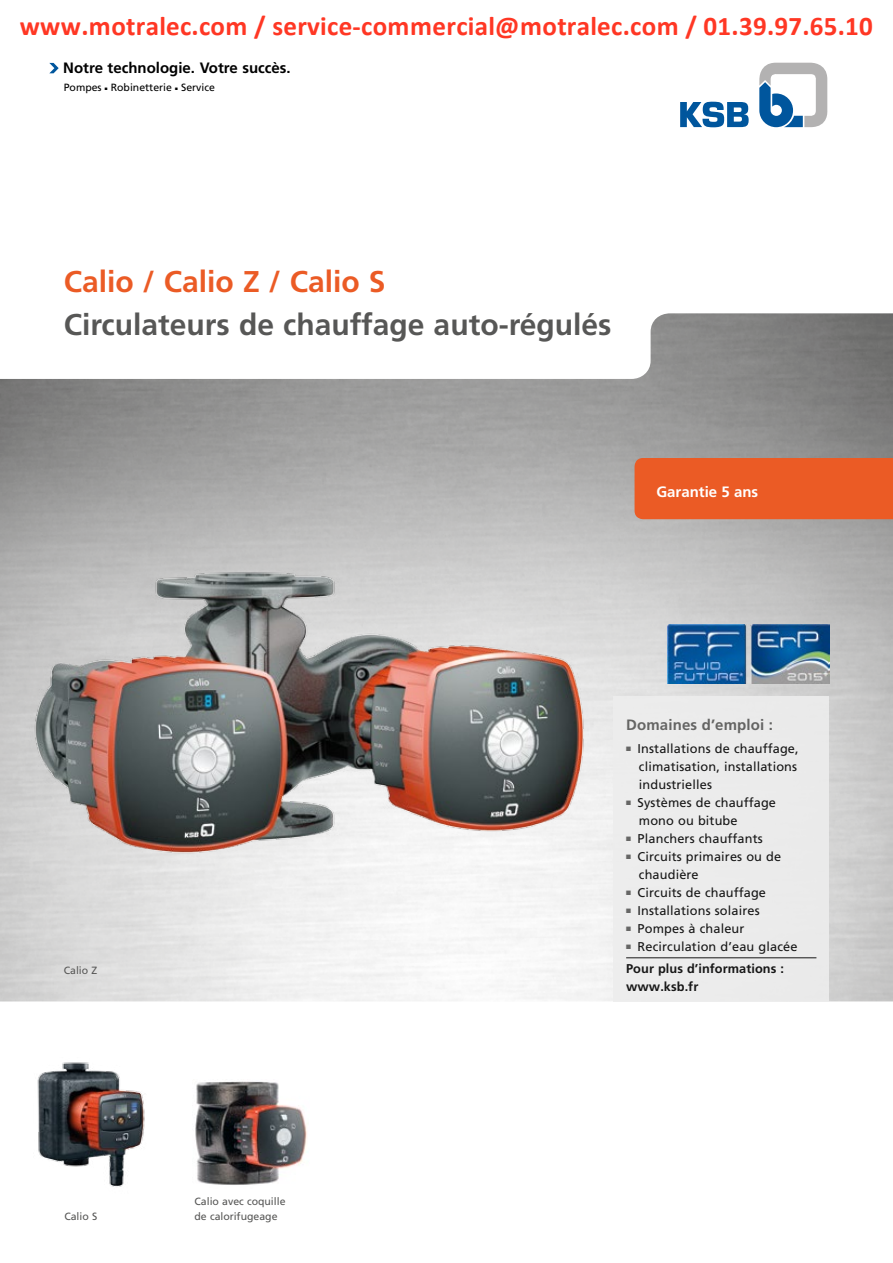
<style>
.page{position:relative;width:893px;height:1263px;background:#fff}
.page>*{position:absolute;margin:0;border:0;box-sizing:border-box;transform-origin:0 0}
.Heading{font:700 30px/43.7px "Frutiger LT Pro";color:#575756}
.t1{font:700 27px "Calibri";color:#ff3724}
.Claim{font:700 15px "Frutiger LT Pro";color:#000}
.t2{font:700 15px "Frutiger LT Pro";letter-spacing:.01em;color:#575756}
.Teaser{font:700 15px "Frutiger LT Pro";color:#fff}
.t3{font:12.75px/18px "Frutiger LT Pro";letter-spacing:.01em;color:#000}
.t4{font:700 12.75px "Frutiger LT Pro";letter-spacing:.005em;color:#000}
.t5{font:10.5px/15px "Frutiger LT Pro";color:#575756}
.Activity_profile{font:10.5px "Frutiger LT Pro";color:#000}
.s1{color:#eb5b25}
.s2{color:#575756}
.s3{font-weight:700}
</style>
<div class="page">
<img style="left:0;top:313px;width:893px;height:688px">
<svg style="left:759px;top:62px;width:69px;height:65px"></svg>
<svg style="left:680px;top:102px;width:69px;height:26px"></svg>
<svg style="left:49px;top:63px;width:10px;height:10px"></svg>
<div style="left:613px;top:696px;width:216px;height:306px;background:#ededed"></div>
<hr style="left:626px;top:957px;width:190px;height:1px;background:#000">
<img style="left:4px;top:544px;width:587px;height:358px">
<img style="left:37px;top:1062px;width:108px;height:125px">
<img style="left:668px;top:624px;width:161px;height:60px">
<div style="left:634px;top:458px;width:259px;height:61px;background:#eb5b25"></div>
<img style="left:195px;top:1081px;width:112px;height:104px">
<h2 class="t1" style="left:20px;top:15px;width:855px">www.motralec.com / service-commercial@motralec.com / 01.39.97.65.10</h2>
<p class="Claim" style="left:63px;top:59px;width:229px">Notre technologie. Votre succès.</p>
<p class="Activity_profile" style="left:64px;top:81px;width:153px">Pompes ■ Robinetterie ■ Service</p>
<p class="Heading" style="left:64px;top:259px;width:549px"><span class="s1">Calio / Calio Z / Calio S<br></span>Circulateurs de chauffage auto-régulés</p>
<p class="Teaser" style="left:656px;top:483px;width:103px">Garantie 5 ans</p>
<p class="t5" style="left:64px;top:963px;width:35px">Calio Z</p>
<p class="t5" style="left:64px;top:1209px;width:34px">Calio S</p>
<p class="t5" style="left:195px;top:1194px;width:93px">Calio avec coquille de calorifugeage</p>
<p class="t2" style="left:626px;top:716px;width:148px">Domaines d’emploi :</p>
<p class="t3" style="left:639px;top:739px;width:161px;text-indent:-13px"><span class="s2">■</span> Installations de chauffage, climatisation, installations industrielles</p>
<p class="t3" style="left:639px;top:793px;width:139px;text-indent:-13px"><span class="s2">■</span> Systèmes de chauffage mono ou bitube</p>
<p class="t3" style="left:626px;top:829px;width:138px"><span class="s2">■</span> Planchers chauffants</p>
<p class="t3" style="left:639px;top:847px;width:144px;text-indent:-13px"><span class="s2">■</span> Circuits primaires ou de chaudière</p>
<p class="t3" style="left:626px;top:883px;width:141px"><span class="s2">■</span> Circuits de chauffage</p>
<p class="t3" style="left:626px;top:901px;width:135px"><span class="s2">■</span> Installations solaires</p>
<p class="t3" style="left:626px;top:919px;width:120px"><span class="s2">■</span> Pompes à chaleur</p>
<p class="t3" style="left:626px;top:935px;width:173px;line-height:22.2px"><span class="s2">■</span> Recirculation d’eau glacée<br><span class="s3">Pour plus d’informations :</span></p>
<p class="t4" style="left:626px;top:979px;width:74px">www.ksb.fr</p>
</div>
